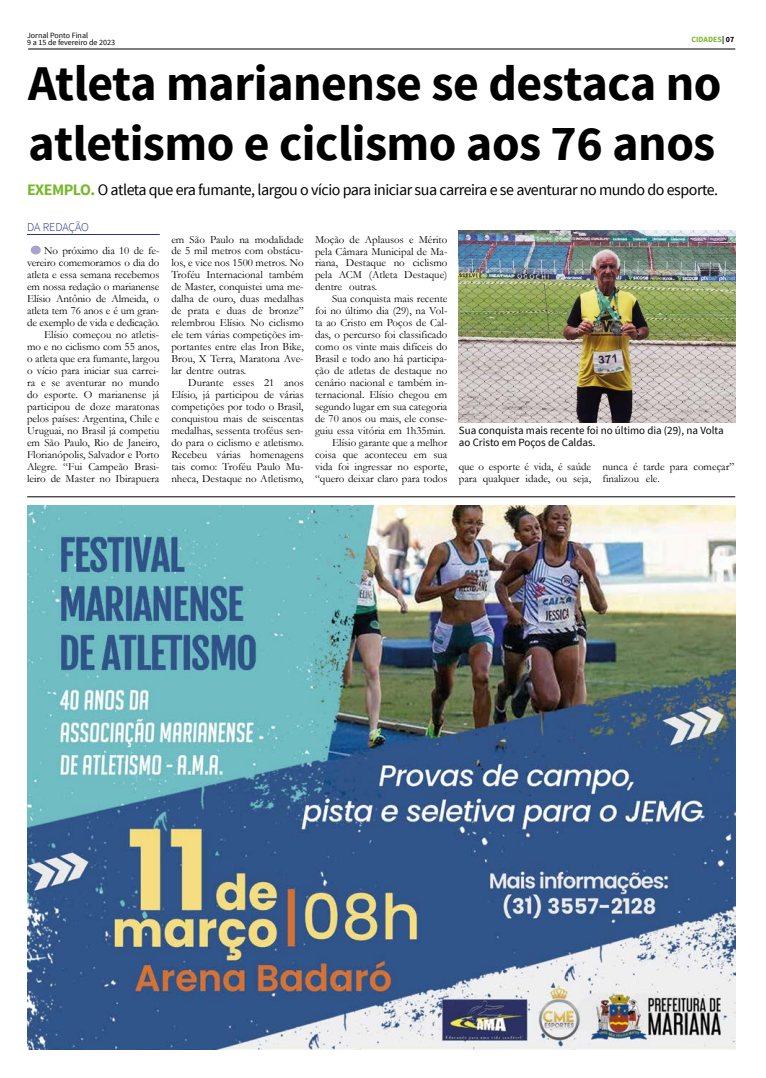
<style>
.page{position:relative;width:766px;height:1078px;background:#fff}
.page>*{position:absolute;margin:0;border:0;box-sizing:border-box;transform-origin:0 0}
.t1{font:700 49.9px/59.8px "Source Sans Pro";letter-spacing:-.01em;color:#000}
.t2{font:16px "Source Sans Pro";letter-spacing:-.03em;color:#000}
.t3{font:300 12px "Source Sans Pro";letter-spacing:-.01em;color:#283583}
.t4{font:11px/12px "Garamond";color:#000;text-align:justify}
.t5{font:11px/12px "Source Sans Pro";color:#000}
.t6{font:8px/8px "Source Sans Pro";color:#000}
.t7{font:700 8px "Source Sans Pro";color:#76b82a}
.s1{color:#000}
.s2{font-weight:700;color:#76b82a}
</style>
<div class="page">
<hr style="left:28px;top:48px;width:707px;height:1px;background:#000">
<hr style="left:27px;top:496px;width:708px;height:1px;background:#000">
<img style="left:27px;top:505px;width:708px;height:544px">
<hr style="left:27px;top:234px;width:133px;height:1px;background:#283583">
<div style="left:31px;top:245px;width:10px;height:9px;background:#a7a3cc;border-radius:50%"></div>
<img style="left:458px;top:230px;width:277px;height:192px">
<p class="t6" style="left:27px;top:31px;width:89px">Jornal Ponto Final<br>9 a 15 de fevereiro de 2023</p>
<p class="t7" style="left:691px;top:34px;width:44px">CIDADES<span class="s1">| 07</span></p>
<h1 class="t1" style="left:28px;top:56px;width:694px">Atleta marianense se destaca no atletismo e ciclismo aos 76 anos</h1>
<h2 class="t2" style="left:27px;top:179px;width:692px"><span class="s2">EXEMPLO.</span> O atleta que era fumante, largou o vício para iniciar sua carreira e se aventurar no mundo do esporte.</h2>
<p class="t3" style="left:27px;top:219px;width:63px">DA REDAÇÃO</p>
<p class="t4" style="left:27px;top:245px;width:134px;text-align:right">No próximo dia 10 de fe&shy;vereiro comemoramos o dia do atleta e essa semana recebemos em nossa redação o marianense<br>Elísio Antônio de Almeida, o atleta tem 76 anos e é um gran&shy;de exemplo de vida e dedicação.<br>Elísio começou no atletis-<br>mo e no ciclismo com 55 anos, o atleta que era fumante, largou o vício para iniciar sua carrei&shy;ra e se aventurar no mundo do esporte. O marianense já participou de doze maratonas pelos países: Argentina, Chile e<br>Uruguai, no Brasil já competiu em São Paulo, Rio de Janeiro,<br>Florianópolis, Salvador e Porto<br>Alegre. “Fui Campeão Brasi&shy;leiro de Master no Ibirapuera</p>
<p class="t4" style="left:171px;top:233px;width:134px">em São Paulo na modalidade de 5 mil metros com obstácu&shy;los, e vice nos 1500 metros. No Troféu Internacional também de Master, conquistei uma me&shy;dalha de ouro, duas medalhas de prata e duas de bronze” relembrou Elísio. No ciclismo ele tem várias competições im&shy;portantes entre elas Iron Bike, Brou, X Terra, Maratona Ave&shy;lar dentre outras.</p>
<p class="t4" style="left:315px;top:233px;width:134px">Moção de Aplausos e Mérito pela Câmara Municipal de Ma&shy;riana, Destaque no ciclismo pela ACM (Atleta Destaque) dentre outras.</p>
<p class="t4" style="left:315px;top:292px;width:134px;text-align:right">Sua conquista mais recente<br>foi no último dia (29), na Vol&shy;ta ao Cristo em Poços de Cal&shy;das, o percurso foi classificado como os vinte mais difíceis do<br>Brasil e todo ano há participa&shy;ção de atletas de destaque no cenário nacional e também in&shy;ternacional. Elísio chegou em segundo lugar em sua categoria de 70 anos ou mais, ele conse&shy;guiu essa vitória em 1h35min.<br>Elísio garante que a melhor coisa que aconteceu em sua vida foi ingressar no esporte, “quero deixar claro para todos</p>
<p class="t4" style="left:171px;top:376px;width:134px;text-indent:17px">Durante esses 21 anos Elísio, já participou de várias competições por todo o Brasil, conquistou mais de seiscentas medalhas, sessenta troféus sen&shy;do para o ciclismo e atletismo.<br>Recebeu várias homenagens tais como: Troféu Paulo Mu&shy;nheca, Destaque no Atletismo,</p>
<p class="t5" style="left:459px;top:424px;width:266px">Sua conquista mais recente foi no último dia (29), na Volta ao Cristo em Poços de Caldas.</p>
<p class="t4" style="left:458px;top:460px;width:134px">que o esporte é vida, é saúde para qualquer idade, ou seja,</p>
<p class="t4" style="left:602px;top:460px;width:133px">nunca é tarde para começar” finalizou ele.</p>
</div>
